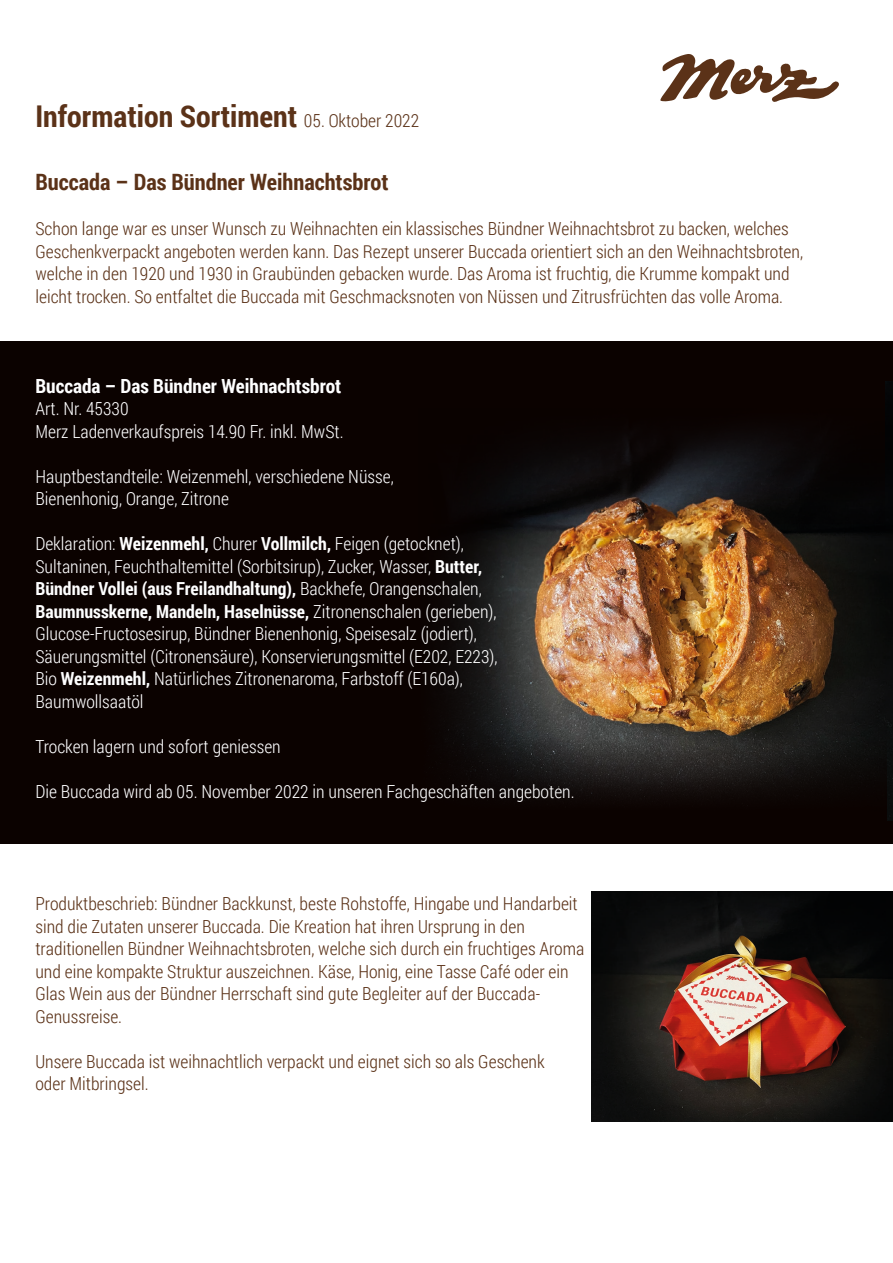
<style>
.page{position:relative;width:893px;height:1263px;background:#fff}
.page>*{position:absolute;margin:0;border:0;box-sizing:border-box;transform-origin:0 0}
.t1{font:700 30px "Roboto Condensed";color:#5b3218}
.t2{font:700 22.5px "Roboto Condensed";color:#5b3218}
.t3{font:700 19.5px "Roboto Condensed";color:#fff}
.t4{font:300 18px/22.5px "Roboto Condensed";color:#5b3218}
.t5{font:300 18px/22.5px "Roboto Condensed";color:#fff}
.s1{font-weight:300;font-size:18px}
.s2{font-weight:700}
</style>
<div class="page">
<svg style="left:660px;top:54px;width:179px;height:48px"></svg>
<div style="left:0;top:341px;width:893px;height:503px;background:#0b0200"></div>
<img style="left:523px;top:381px;width:370px;height:439px">
<svg style="left:444px;top:524px;width:79px;height:206px"></svg>
<svg style="left:484px;top:381px;width:400px;height:143px"></svg>
<svg style="left:445px;top:730px;width:442px;height:90px"></svg>
<img style="left:591px;top:892px;width:302px;height:230px">
<h1 class="t1" style="left:35px;top:95px;width:385px">Information Sortiment <span class="s1">05. Oktober 2022</span></h1>
<p class="t2" style="left:35px;top:166px;width:355px">Buccada – Das Bündner Weihnachtsbrot</p>
<p class="t4" style="left:35px;top:217px;width:769px">Schon lange war es unser Wunsch zu Weihnachten ein klassisches Bündner Weihnachtsbrot zu backen, welches Geschenkverpackt angeboten werden kann. Das Rezept unserer Buccada orientiert sich an den Weihnachtsbroten, welche in den 1920 und 1930 in Graubünden gebacken wurde. Das Aroma ist fruchtig, die Krumme kompakt und leicht trocken. So entfaltet die Buccada mit Geschmacksnoten von Nüssen und Zitrusfrüchten das volle Aroma.</p>
<p class="t3" style="left:35px;top:372px;width:307px">Buccada – Das Bündner Weihnachtsbrot</p>
<p class="t5" style="left:35px;top:397px;width:310px">Art. Nr. 45330<br>Merz Ladenverkaufspreis 14.90 Fr. inkl. MwSt.</p>
<p class="t5" style="left:35px;top:464px;width:360px">Hauptbestandteile: Weizenmehl, verschiedene Nüsse,<br>Bienenhonig, Orange, Zitrone</p>
<p class="t5" style="left:35px;top:532px;width:464px">Deklaration: <span class="s2">Weizenmehl,</span> Churer <span class="s2">Vollmilch,</span> Feigen (getocknet), Sultaninen, Feuchthaltemittel (Sorbitsirup), Zucker, Wasser, <span class="s2">Butter, Bündner Vollei (aus Freilandhaltung),</span> Backhefe, Orangenschalen, <span class="s2">Baumnusskerne, Mandeln, Haselnüsse,</span> Zitronenschalen (gerieben), Glucose-Fructosesirup, Bündner Bienenhonig, Speisesalz (jodiert), Säuerungsmittel (Citronensäure), Konservierungsmittel (E202, E223), Bio <span class="s2">Weizenmehl,</span> Natürliches Zitronenaroma, Farbstoff (E160a), Baumwollsaatöl</p>
<p class="t5" style="left:35px;top:734px;width:247px">Trocken lagern und sofort geniessen</p>
<p class="t5" style="left:35px;top:779px;width:541px">Die Buccada wird ab 05. November 2022 in unseren Fachgeschäften angeboten.</p>
<p class="t4" style="left:35px;top:892px;width:550px">Produktbeschrieb: Bündner Backkunst, beste Rohstoffe, Hingabe und Handarbeit sind die Zutaten unserer Buccada. Die Kreation hat ihren Ursprung in den traditionellen Bündner Weihnachtsbroten, welche sich durch ein fruchtiges Aroma und eine kompakte Struktur auszeichnen. Käse, Honig, eine Tasse Café oder ein Glas Wein aus der Bündner Herrschaft sind gute Begleiter auf der Buccada-Genussreise.</p>
<p class="t4" style="left:35px;top:1049px;width:511px">Unsere Buccada ist weihnachtlich verpackt und eignet sich so als Geschenk oder Mitbringsel.</p>
</div>
